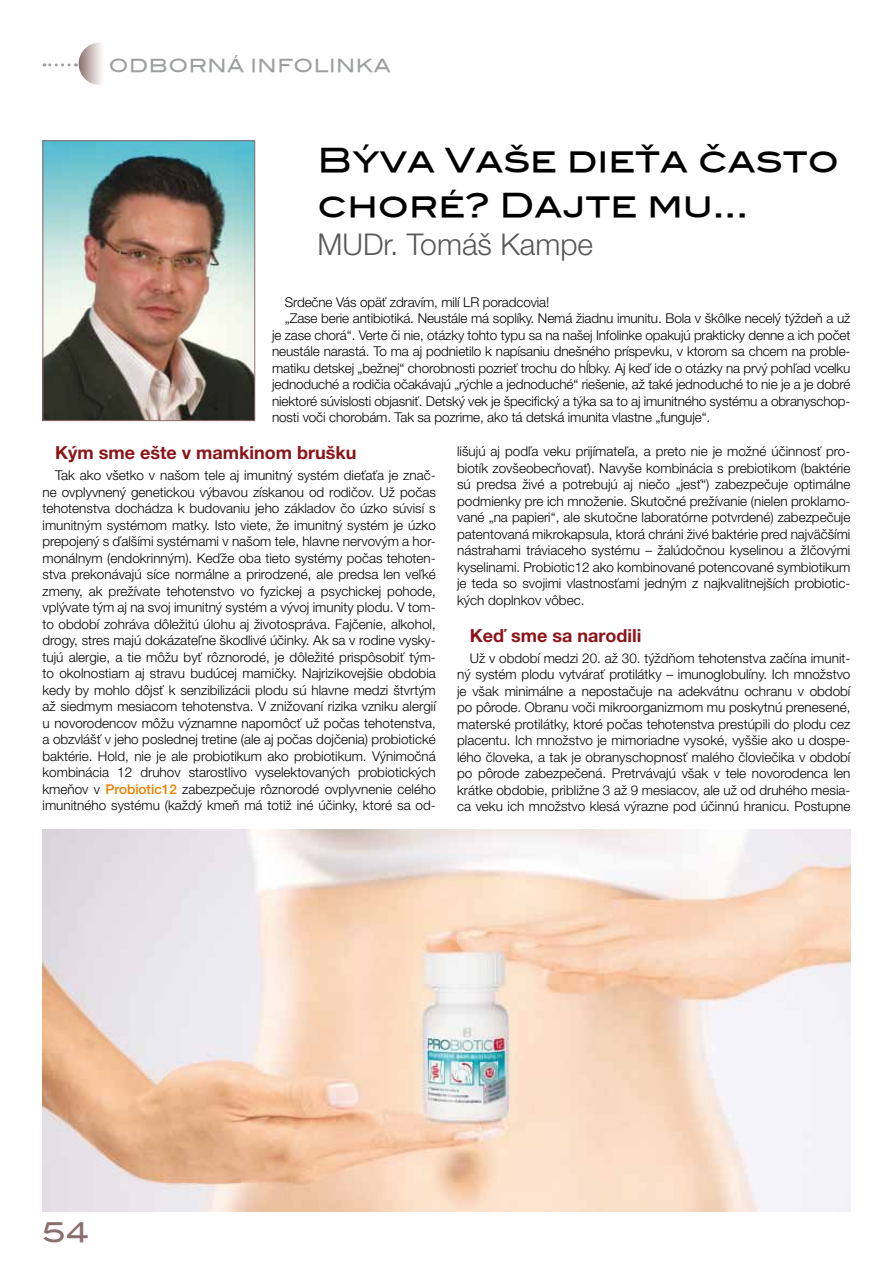
<style>
.page{position:relative;width:893px;height:1263px;background:#fff}
.page>*{position:absolute;margin:0;border:0;box-sizing:border-box;transform-origin:0 0}
.t1{font:33px/45px "Blair Md ITCTT Medium";color:#000}
.t2{font:300 30px "Helvetica Neue LT Pro";color:#58585a}
.t3{font:27px "Blair Md ITCTT Medium";color:#8b6f6e}
.t4{font:700 18px "Helvetica Neue LT Pro";color:#8b1419}
.t5{font:18px "Blair Md ITCTT Medium";color:#9c9e9f}
.t6{font:300 13.5px/16.5px "Helvetica Neue LT Pro";letter-spacing:-.01em;color:#000;text-align:justify}
.s1{font-weight:500;color:#ee7f00}
</style>
<div class="page">
<img style="left:45px;top:142px;width:208px;height:277px">
<div style="left:43px;top:140px;width:212px;height:281px;border:1px solid #8b6f6e"></div>
<svg style="left:44px;top:63px;width:25px;height:3px"></svg>
<svg style="left:79px;top:43px;width:42px;height:42px"></svg>
<img style="left:43px;top:829px;width:807px;height:383px">
<h3 class="t5" style="left:109px;top:51px;width:20px">odborn</h3>
<h3 class="t5" style="left:227px;top:51px;width:40px">á infolinka</h3>
<h1 class="t1" style="left:317px;top:134px;width:523px">Býva Vaše dieťa často choré? Dajte mu...</h1>
<h2 class="t2" style="left:317px;top:226px;width:277px">MUDr. Tomáš Kampe</h2>
<p class="t6" style="left:285px;top:294px;width:266px">Srdečne Vás opäť zdravím, milí LR poradcovia!</p>
<p class="t6" style="left:285px;top:310px;width:567px">„Zase berie antibiotiká. Neustále má soplíky. Nemá žiadnu imunitu. Bola v škôlke necelý týždeň a už</p>
<p class="t6" style="left:272px;top:327px;width:580px">je zase chorá“. Verte či nie, otázky tohto typu sa na našej Infolinke opakujú prakticky denne a ich počet</p>
<p class="t6" style="left:272px;top:343px;width:580px">neustále narastá. To ma aj podnietilo k napísaniu dnešného príspevku, v ktorom sa chcem na proble-</p>
<p class="t6" style="left:272px;top:360px;width:580px">matiku detskej „bežnej“ chorobnosti pozrieť trochu do hĺbky. Aj keď ide o otázky na prvý pohľad vcelku</p>
<p class="t6" style="left:272px;top:376px;width:580px">jednoduché a rodičia očakávajú „rýchle a jednoduché“ riešenie, až také jednoduché to nie je a je dobré</p>
<p class="t6" style="left:272px;top:393px;width:580px">niektoré súvislosti objasniť. Detský vek je špecifický a týka sa to aj imunitného systému a obranyschop-</p>
<p class="t6" style="left:272px;top:409px;width:440px">nosti voči chorobám. Tak sa pozrime, ako tá detská imunita vlastne „funguje“.</p>
<h3 class="t4" style="left:55px;top:442px;width:303px">Kým sme ešte v mamkinom brušku</h3>
<p class="t6" style="left:43px;top:467px;width:395px;text-indent:13px">Tak ako všetko v našom tele aj imunitný systém dieťaťa je znač&shy;ne ovplyvnený genetickou výbavou získanou od rodičov. Už počas tehotenstva dochádza k budovaniu jeho základov čo úzko súvisí s imunitným systémom matky. Isto viete, že imunitný systém je úzko prepojený s ďalšími systémami v našom tele, hlavne nervovým a hor&shy;monálnym (endokrinným). Keďže oba tieto systémy počas tehoten&shy;stva prekonávajú síce normálne a prirodzené, ale predsa len veľké zmeny, ak prežívate tehotenstvo vo fyzickej a psychickej pohode, vplývate tým aj na svoj imunitný systém a vývoj imunity plodu. V tom&shy;to období zohráva dôležitú úlohu aj životospráva. Fajčenie, alkohol, drogy, stres majú dokázateľne škodlivé účinky. Ak sa v rodine vysky&shy;tujú alergie, a tie môžu byť rôznorodé, je dôležité prispôsobiť tým&shy;to okolnostiam aj stravu budúcej mamičky. Najrizikovejšie obdobia kedy by mohlo dôjsť k senzibilizácii plodu sú hlavne medzi štvrtým až siedmym mesiacom tehotenstva. V znižovaní rizika vzniku alergií u novorodencov môžu významne napomôcť už počas tehotenstva, a obzvlášť v jeho poslednej tretine (ale aj počas dojčenia) probiotické baktérie. Hold, nie je ale probiotikum ako probiotikum. Výnimočná kombinácia 12 druhov starostlivo vyselektovaných probiotických kmeňov v <span class="s1">Probiotic12</span> zabezpečuje rôznorodé ovplyvnenie celého imunitného systému (každý kmeň má totiž iné účinky, ktoré sa od-</p>
<p class="t6" style="left:457px;top:443px;width:395px">lišujú aj podľa veku prijímateľa, a preto nie je možné účinnosť pro&shy;biotík zovšeobecňovať). Navyše kombinácia s prebiotikom (baktérie sú predsa živé a potrebujú aj niečo „jesť“) zabezpečuje optimálne podmienky pre ich množenie. Skutočné prežívanie (nielen proklamo&shy;vané „na papieri“, ale skutočne laboratórne potvrdené) zabezpečuje patentovaná mikrokapsula, ktorá chráni živé baktérie pred najväčšími nástrahami tráviaceho systému – žalúdočnou kyselinou a žlčovými kyselinami. Probiotic12 ako kombinované potencované symbiotikum je teda so svojimi vlastnosťami jedným z najkvalitnejších probiotic&shy;kých doplnkov vôbec.</p>
<h3 class="t4" style="left:470px;top:625px;width:173px">Keď sme sa narodili</h3>
<p class="t6" style="left:457px;top:650px;width:395px;text-indent:13px">Už v období medzi 20. až 30. týždňom tehotenstva začína imunit&shy;ný systém plodu vytvárať protilátky – imunoglobulíny. Ich množstvo je však minimálne a nepostačuje na adekvátnu ochranu v období po pôrode. Obranu voči mikroorganizmom mu poskytnú prenesené, materské protilátky, ktoré počas tehotenstva prestúpili do plodu cez placentu. Ich množstvo je mimoriadne vysoké, vyššie ako u dospe&shy;lého človeka, a tak je obranyschopnosť malého človiečika v období po pôrode zabezpečená. Pretrvávajú však v tele novorodenca len krátke obdobie, približne 3 až 9 mesiacov, ale už od druhého mesia&shy;ca veku ich množstvo klesá výrazne pod účinnú hranicu. Postupne</p>
<h3 class="t3" style="left:43px;top:1210px;width:47px">54</h3>
</div>
